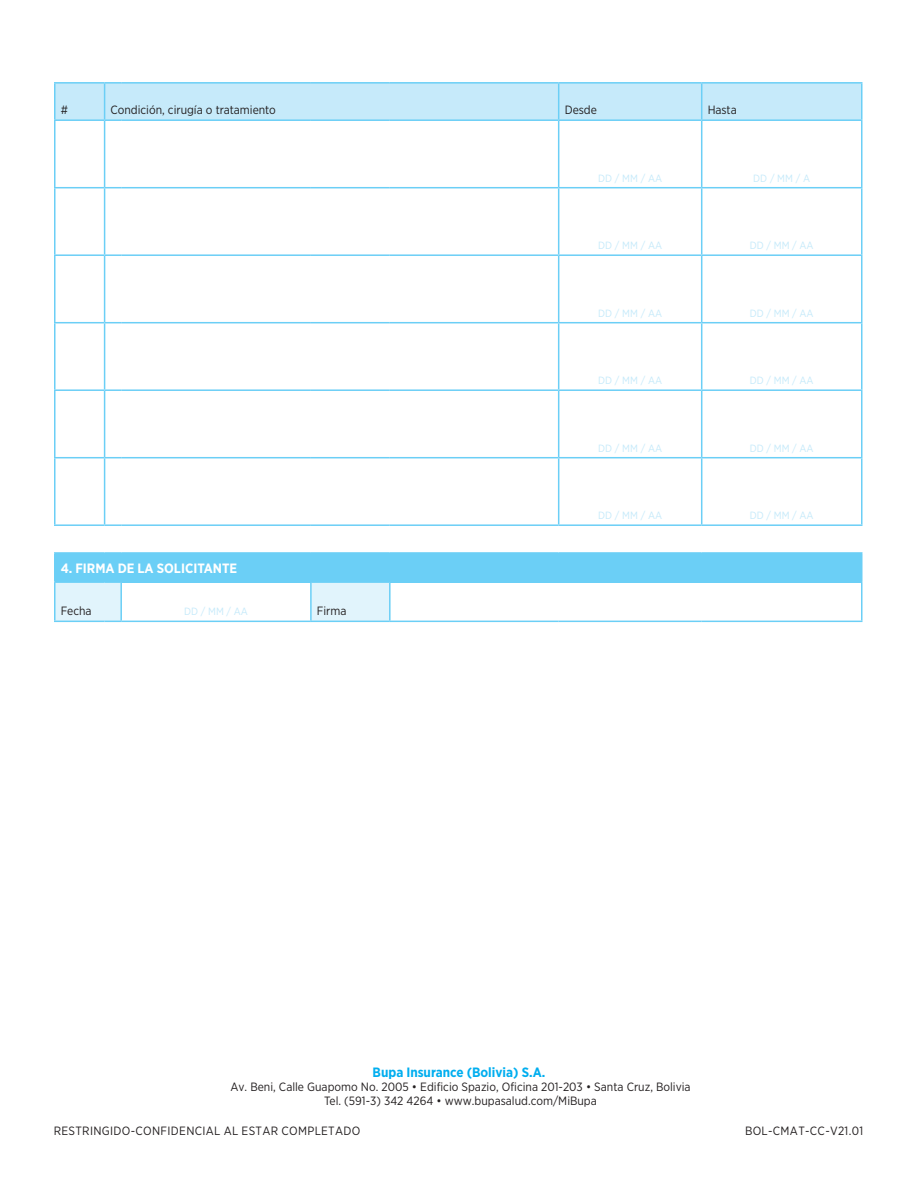
<style>
.page{position:relative;width:918px;height:1188px;background:#fff}
.page>*{position:absolute;margin:0;border:0;box-sizing:border-box;transform-origin:0 0}
.Body_Table{font:700 13.5px "Gotham Narrow";color:#00aeef}
.Subtitles{font:700 13.5px "Gotham Narrow";color:#fff}
.Body_Table-2{font:12px/14.2px "Gotham Narrow";color:#231f20;text-align:center}
.Head{font:12px "Gotham Narrow";letter-spacing:.025em;color:#231f20}
.Body_Table-3{font:10.5px "Gotham Narrow";color:#c6eafa}
</style>
<div class="page">
<svg style="left:56px;top:188px;width:805px;height:336px"></svg>
<svg style="left:56px;top:256px;width:805px;height:201px"></svg>
<div style="left:55px;top:553px;width:807px;height:29px;background:#6bcff6"></div>
<hr style="left:54px;top:82px;width:51px;height:2px;background:#6bcff6">
<hr style="left:54px;top:84px;width:2px;height:35px;background:#6bcff6">
<hr style="left:54px;top:119px;width:51px;height:2px;background:#6bcff6">
<hr style="left:54px;top:121px;width:2px;height:66px;background:#6bcff6">
<div style="left:55px;top:82px;width:807px;height:39px;background:#c6eafa"></div>
<hr style="left:104px;top:121px;width:1px;height:66px;background:#6bcff6">
<hr style="left:121px;top:119px;width:190px;height:2px;background:#6bcff6">
<hr style="left:311px;top:119px;width:79px;height:2px;background:#6bcff6">
<hr style="left:390px;top:119px;width:169px;height:2px;background:#6bcff6">
<hr style="left:559px;top:119px;width:143px;height:2px;background:#6bcff6">
<hr style="left:558px;top:121px;width:1px;height:66px;background:#6bcff6">
<hr style="left:702px;top:119px;width:160px;height:2px;background:#6bcff6">
<hr style="left:701px;top:121px;width:1px;height:66px;background:#6bcff6">
<hr style="left:861px;top:121px;width:1px;height:66px;background:#6bcff6">
<hr style="left:54px;top:187px;width:51px;height:1px;background:#6bcff6">
<hr style="left:54px;top:188px;width:2px;height:66px;background:#6bcff6">
<svg style="left:105px;top:187px;width:16px;height:1px"></svg>
<hr style="left:104px;top:188px;width:1px;height:66px;background:#6bcff6">
<hr style="left:121px;top:187px;width:190px;height:1px;background:#6bcff6">
<hr style="left:311px;top:187px;width:79px;height:1px;background:#6bcff6">
<hr style="left:390px;top:187px;width:169px;height:1px;background:#6bcff6">
<hr style="left:559px;top:187px;width:143px;height:1px;background:#6bcff6">
<hr style="left:558px;top:188px;width:1px;height:66px;background:#6bcff6">
<hr style="left:702px;top:187px;width:160px;height:1px;background:#6bcff6">
<hr style="left:701px;top:188px;width:1px;height:66px;background:#6bcff6">
<hr style="left:861px;top:188px;width:1px;height:66px;background:#6bcff6">
<hr style="left:54px;top:254px;width:51px;height:2px;background:#6bcff6">
<hr style="left:54px;top:256px;width:2px;height:66px;background:#6bcff6">
<svg style="left:105px;top:254px;width:16px;height:2px"></svg>
<hr style="left:104px;top:256px;width:1px;height:66px;background:#6bcff6">
<hr style="left:121px;top:254px;width:190px;height:2px;background:#6bcff6">
<hr style="left:311px;top:254px;width:79px;height:2px;background:#6bcff6">
<hr style="left:390px;top:254px;width:169px;height:2px;background:#6bcff6">
<hr style="left:559px;top:254px;width:143px;height:2px;background:#6bcff6">
<hr style="left:558px;top:256px;width:1px;height:66px;background:#6bcff6">
<hr style="left:702px;top:254px;width:160px;height:2px;background:#6bcff6">
<hr style="left:701px;top:256px;width:1px;height:66px;background:#6bcff6">
<hr style="left:861px;top:256px;width:1px;height:66px;background:#6bcff6">
<hr style="left:54px;top:322px;width:51px;height:1px;background:#6bcff6">
<hr style="left:54px;top:323px;width:2px;height:66px;background:#6bcff6">
<svg style="left:105px;top:322px;width:16px;height:1px"></svg>
<hr style="left:104px;top:323px;width:1px;height:66px;background:#6bcff6">
<hr style="left:121px;top:322px;width:190px;height:1px;background:#6bcff6">
<hr style="left:311px;top:322px;width:79px;height:1px;background:#6bcff6">
<hr style="left:390px;top:322px;width:169px;height:1px;background:#6bcff6">
<hr style="left:559px;top:322px;width:143px;height:1px;background:#6bcff6">
<hr style="left:558px;top:323px;width:1px;height:66px;background:#6bcff6">
<hr style="left:702px;top:322px;width:160px;height:1px;background:#6bcff6">
<hr style="left:701px;top:323px;width:1px;height:66px;background:#6bcff6">
<hr style="left:861px;top:323px;width:1px;height:66px;background:#6bcff6">
<hr style="left:54px;top:389px;width:51px;height:2px;background:#6bcff6">
<hr style="left:54px;top:391px;width:2px;height:66px;background:#6bcff6">
<svg style="left:105px;top:389px;width:16px;height:2px"></svg>
<hr style="left:104px;top:391px;width:1px;height:66px;background:#6bcff6">
<hr style="left:121px;top:389px;width:190px;height:2px;background:#6bcff6">
<hr style="left:311px;top:389px;width:79px;height:2px;background:#6bcff6">
<hr style="left:390px;top:389px;width:169px;height:2px;background:#6bcff6">
<hr style="left:559px;top:389px;width:143px;height:2px;background:#6bcff6">
<hr style="left:558px;top:391px;width:1px;height:66px;background:#6bcff6">
<hr style="left:702px;top:389px;width:160px;height:2px;background:#6bcff6">
<hr style="left:701px;top:391px;width:1px;height:66px;background:#6bcff6">
<hr style="left:861px;top:391px;width:1px;height:66px;background:#6bcff6">
<hr style="left:54px;top:457px;width:51px;height:1px;background:#6bcff6">
<hr style="left:54px;top:458px;width:2px;height:66px;background:#6bcff6">
<hr style="left:54px;top:524px;width:51px;height:2px;background:#6bcff6">
<svg style="left:105px;top:457px;width:16px;height:1px"></svg>
<hr style="left:104px;top:458px;width:1px;height:66px;background:#6bcff6">
<hr style="left:121px;top:457px;width:190px;height:1px;background:#6bcff6">
<hr style="left:311px;top:457px;width:79px;height:1px;background:#6bcff6">
<hr style="left:390px;top:457px;width:169px;height:1px;background:#6bcff6">
<hr style="left:559px;top:457px;width:143px;height:1px;background:#6bcff6">
<hr style="left:558px;top:458px;width:1px;height:66px;background:#6bcff6">
<hr style="left:702px;top:457px;width:160px;height:1px;background:#6bcff6">
<hr style="left:701px;top:458px;width:1px;height:66px;background:#6bcff6">
<hr style="left:861px;top:458px;width:1px;height:66px;background:#6bcff6">
<hr style="left:559px;top:524px;width:143px;height:2px;background:#6bcff6">
<hr style="left:702px;top:524px;width:160px;height:2px;background:#6bcff6">
<svg style="left:105px;top:524px;width:16px;height:2px"></svg>
<hr style="left:121px;top:524px;width:190px;height:2px;background:#6bcff6">
<hr style="left:311px;top:524px;width:79px;height:2px;background:#6bcff6">
<hr style="left:390px;top:524px;width:169px;height:2px;background:#6bcff6">
<hr style="left:54px;top:552px;width:51px;height:2px;background:#6bcff6">
<hr style="left:54px;top:554px;width:2px;height:27px;background:#6bcff6">
<svg style="left:105px;top:552px;width:16px;height:1px"></svg>
<hr style="left:121px;top:552px;width:190px;height:2px;background:#6bcff6">
<hr style="left:311px;top:552px;width:79px;height:2px;background:#6bcff6">
<hr style="left:390px;top:552px;width:169px;height:2px;background:#6bcff6">
<hr style="left:559px;top:552px;width:143px;height:2px;background:#6bcff6">
<hr style="left:702px;top:552px;width:160px;height:2px;background:#6bcff6">
<hr style="left:54px;top:581px;width:51px;height:2px;background:#6bcff6">
<hr style="left:54px;top:583px;width:2px;height:38px;background:#6bcff6">
<hr style="left:390px;top:581px;width:169px;height:2px;background:#6bcff6">
<hr style="left:389px;top:583px;width:2px;height:38px;background:#6bcff6">
<hr style="left:559px;top:581px;width:143px;height:2px;background:#6bcff6">
<hr style="left:702px;top:581px;width:160px;height:2px;background:#6bcff6">
<hr style="left:861px;top:583px;width:1px;height:38px;background:#6bcff6">
<hr style="left:54px;top:621px;width:51px;height:1px;background:#6bcff6">
<svg style="left:55px;top:582px;width:335px;height:40px"></svg>
<hr style="left:121px;top:621px;width:190px;height:1px;background:#6bcff6">
<hr style="left:311px;top:621px;width:79px;height:1px;background:#6bcff6">
<hr style="left:390px;top:621px;width:169px;height:1px;background:#6bcff6">
<hr style="left:559px;top:621px;width:143px;height:1px;background:#6bcff6">
<hr style="left:702px;top:621px;width:160px;height:1px;background:#6bcff6">
<p class="Body_Table-2" style="left:61px;top:103px;width:9px">#</p>
<p class="Body_Table-2" style="left:111px;top:103px;width:167px">Condición, cirugía o tratamiento</p>
<p class="Body_Table-2" style="left:565px;top:103px;width:34px">Desde</p>
<p class="Body_Table-2" style="left:708px;top:103px;width:31px">Hasta</p>
<p class="Body_Table-3" style="left:598px;top:172px;width:65px">DD / MM / AA</p>
<p class="Body_Table-3" style="left:753px;top:172px;width:58px">DD / MM / A</p>
<p class="Body_Table-3" style="left:598px;top:239px;width:65px">DD / MM / AA</p>
<p class="Body_Table-3" style="left:750px;top:239px;width:65px">DD / MM / AA</p>
<p class="Body_Table-3" style="left:598px;top:307px;width:65px">DD / MM / AA</p>
<p class="Body_Table-3" style="left:750px;top:307px;width:65px">DD / MM / AA</p>
<p class="Body_Table-3" style="left:598px;top:374px;width:65px">DD / MM / AA</p>
<p class="Body_Table-3" style="left:750px;top:374px;width:65px">DD / MM / AA</p>
<p class="Body_Table-3" style="left:598px;top:442px;width:65px">DD / MM / AA</p>
<p class="Body_Table-3" style="left:750px;top:442px;width:65px">DD / MM / AA</p>
<p class="Subtitles" style="left:61px;top:560px;width:178px">4. FIRMA DE LA SOLICITANTE</p>
<p class="Body_Table-2" style="left:61px;top:604px;width:32px">Fecha</p>
<p class="Body_Table-3" style="left:184px;top:605px;width:65px">DD / MM / AA</p>
<p class="Body_Table-2" style="left:317px;top:604px;width:31px">Firma</p>
<p class="Body_Table-3" style="left:598px;top:509px;width:65px">DD / MM / AA</p>
<p class="Body_Table-3" style="left:750px;top:509px;width:65px">DD / MM / AA</p>
<p class="Body_Table" style="left:373px;top:1063px;width:174px">Bupa Insurance (Bolivia) S.A.</p>
<p class="Body_Table-2" style="left:230px;top:1080px;width:462px">Av. Beni, Calle Guapomo No. 2005 • Edificio Spazio, Oficina 201-203 • Santa Cruz, Bolivia<br>Tel. (591-3) 342 4264 • www.bupasalud.com/MiBupa</p>
<p class="Head" style="left:54px;top:1123px;width:308px">RESTRINGIDO-CONFIDENCIAL AL ESTAR COMPLETADO</p>
<p class="Head" style="left:745px;top:1123px;width:120px">BOL-CMAT-CC-V21.01</p>
</div>
